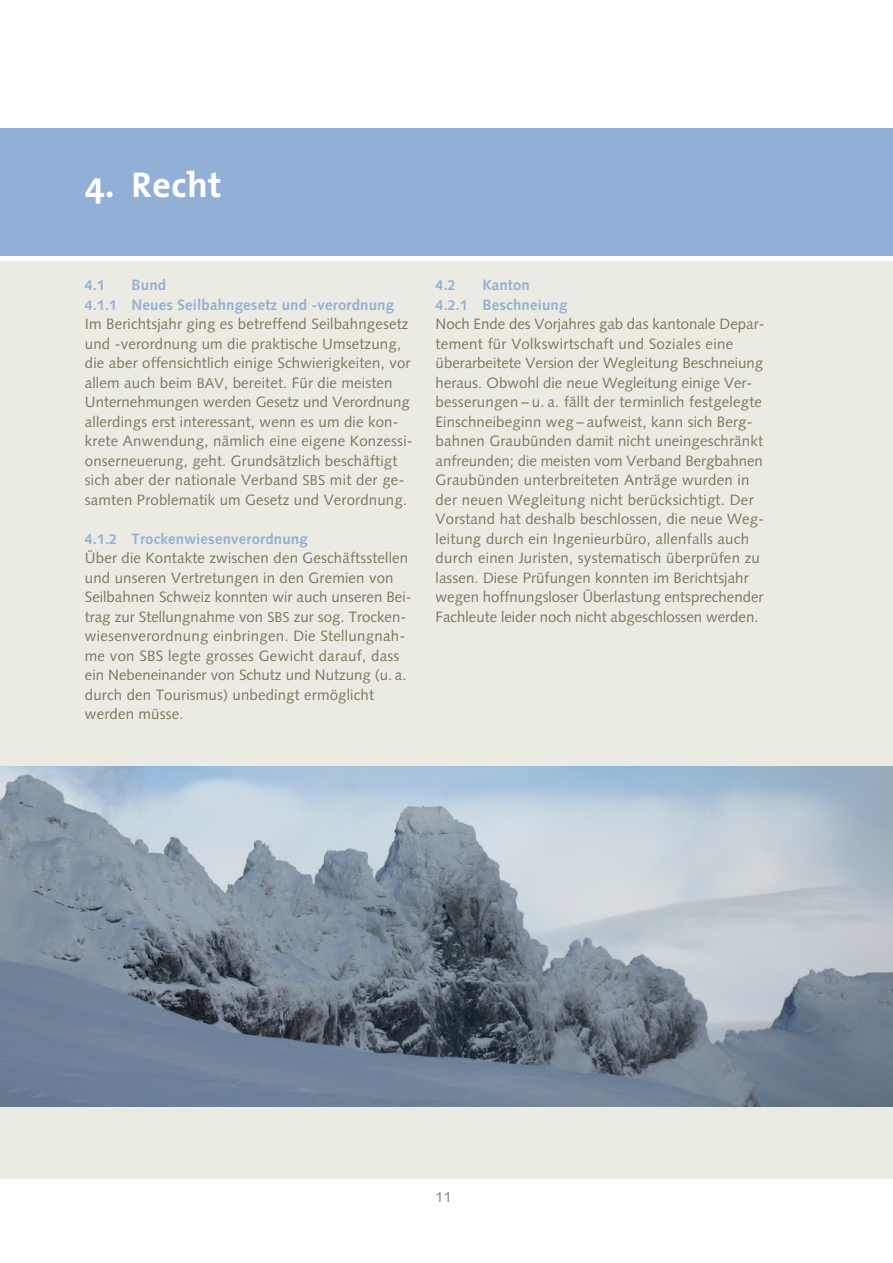
<style>
.page{position:relative;width:893px;height:1263px;background:#fff}
.page>*{position:absolute;margin:0;border:0;box-sizing:border-box;transform-origin:0 0}
.t1{font:700 36px "The Mix";letter-spacing:.01em;color:#fff}
.t2{font:15px/19.5px "Syntax LT Std";letter-spacing:.01em;color:#7c795d}
.t3{font:700 14.25px "Syntax LT Std";color:#92b0d5}
.t4{font:14.25px "Syntax LT Std";color:#7c795d}
.s1{font-weight:700;color:#92b0d5}
.s2{font-weight:700;font-size:14.25px;color:#92b0d5}
.s3{font-size:14.25px}
</style>
<div class="page">
<div style="left:0;top:262px;width:893px;height:916px;background:#ebebe4"></div>
<div style="left:0;top:128px;width:893px;height:128px;background:#92b0d5"></div>
<img style="left:0;top:766px;width:893px;height:340px">
<h1 class="t1" style="left:85px;top:171px;width:138px">4. Recht</h1>
<p class="t2" style="left:85px;top:276px;width:329px;text-indent:47px"><span class="s1">Bund<br></span><span class="s2">4.1.1</span> <span class="s1">Neues Seilbahngesetz und -verordnung </span>Im Berichtsjahr ging es betreffend Seilbahngesetz und -verordnung um die praktische Umsetzung, die aber offensichtlich einige Schwierigkeiten, vor allem auch beim <span class="s3">BAV</span>, bereitet. Für die meisten Unternehmungen werden Gesetz und Verordnung allerdings erst interessant, wenn es um die kon&shy;krete Anwendung, nämlich eine eigene Konzessi&shy;onserneuerung, geht. Grundsätzlich beschäftigt sich aber der nationale Verband <span class="s3">SBS</span> mit der ge&shy;samten Problematik um Gesetz und Verordnung.</p>
<p class="t2" style="left:85px;top:530px;width:328px"><span class="s2">4.1.2</span> <span class="s1">Trockenwiesenverordnung<br></span>Über die Kontakte zwischen den Geschäftsstellen und unseren Vertretungen in den Gremien von Seilbahnen Schweiz konnten wir auch unseren Bei&shy;trag zur Stellungnahme von <span class="s3">SBS</span> zur sog. Trocken&shy;wiesenverordnung einbringen. Die Stellungnah&shy;me von SBS legte grosses Gewicht darauf, dass ein Nebeneinander von Schutz und Nutzung (u. a. durch den Tourismus) unbedingt ermöglicht werden müsse.</p>
<p class="t3" style="left:85px;top:279px;width:22px">4.1</p>
<p class="t2" style="left:436px;top:276px;width:330px;text-indent:47px"><span class="s1">Kanton<br></span><span class="s2">4.2.1</span> <span class="s1">Beschneiung<br></span>Noch Ende des Vorjahres gab das kantonale Depar&shy;tement für Volkswirtschaft und Soziales eine überarbeitete Version der Wegleitung Beschneiung heraus. Obwohl die neue Wegleitung einige Ver&shy;besserungen – u. a. fällt der terminlich festgelegte Einschneibeginn weg – aufweist, kann sich Berg&shy;bahnen Graubünden damit nicht uneingeschränkt anfreunden; die meisten vom Verband Bergbahnen Graubünden unterbreiteten Anträge wurden in der neuen Wegleitung nicht berücksichtigt. Der Vorstand hat deshalb beschlossen, die neue Weg&shy;leitung durch ein Ingenieurbüro, allenfalls auch durch einen Juristen, systematisch überprüfen zu lassen. Diese Prüfungen konnten im Berichtsjahr wegen hoffnungsloser Überlastung entsprechender Fachleute leider noch nicht abgeschlossen werden.</p>
<p class="t3" style="left:436px;top:279px;width:22px">4.2</p>
<p class="t4" style="left:436px;top:1191px;width:18px">11</p>
</div>
